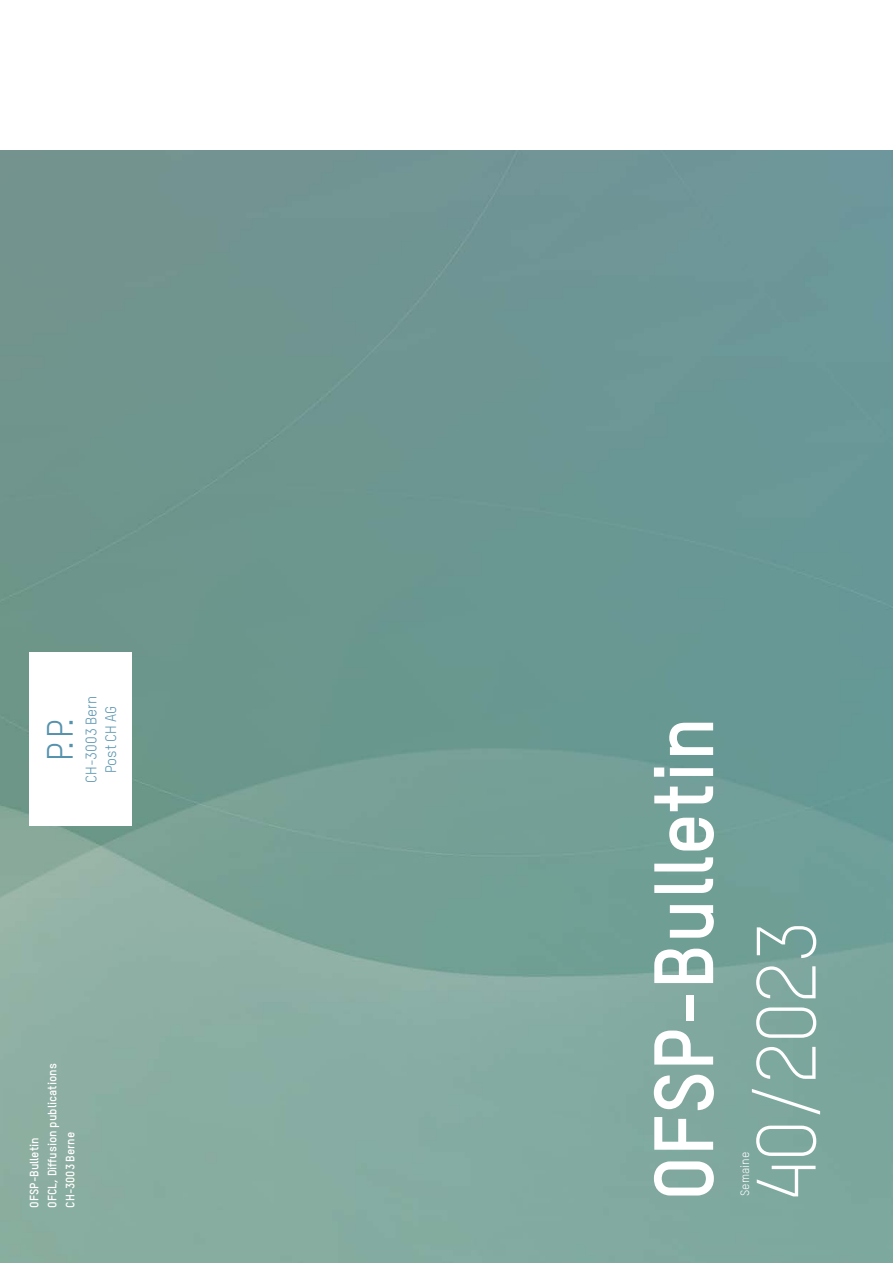
<style>
.page{position:relative;width:893px;height:1263px;background:#fff}
.page>*{position:absolute;margin:0;border:0;box-sizing:border-box;transform-origin:0 0}
.t1{font:700 82.5px "TSTAR";color:#fff}
.t2{font:300 82.5px "TSTAR";letter-spacing:-.03em;color:#fff}
.t3{font:36px "TSTAR";color:#5592ad}
.t4{font:15px/19.5px "TSTAR";color:#5592ad;text-align:center}
.t5{font:700 12px/18px "TSTAR";color:#fff}
.t6{font:12px "TSTAR";color:#fff}
</style>
<div class="page">
<img style="left:0;top:151px;width:893px;height:1112px">
<div style="left:29px;top:653px;width:103px;height:173px;background:#fff"></div>
<h2 class="t3" style="left:38px;top:761px;width:45px;rotate:-90deg">P. P.</h2>
<p class="t4" style="left:81px;top:783px;width:88px;rotate:-90deg">CH-3003 Bern<br>Post CH AG</p>
<p class="t5" style="left:25px;top:1208px;width:146px;rotate:-90deg">OFSP-Bulletin<br>OFCL, Diffusion publications<br>CH-3003 Berne</p>
<h1 class="t1" style="left:632px;top:1201px;width:486px;rotate:-90deg">OFSP-Bulletin</h1>
<h1 class="t2" style="left:737px;top:1202px;width:283px;rotate:-90deg">40/2023</h1>
<p class="t6" style="left:738px;top:1196px;width:45px;rotate:-90deg">Semaine</p>
</div>
